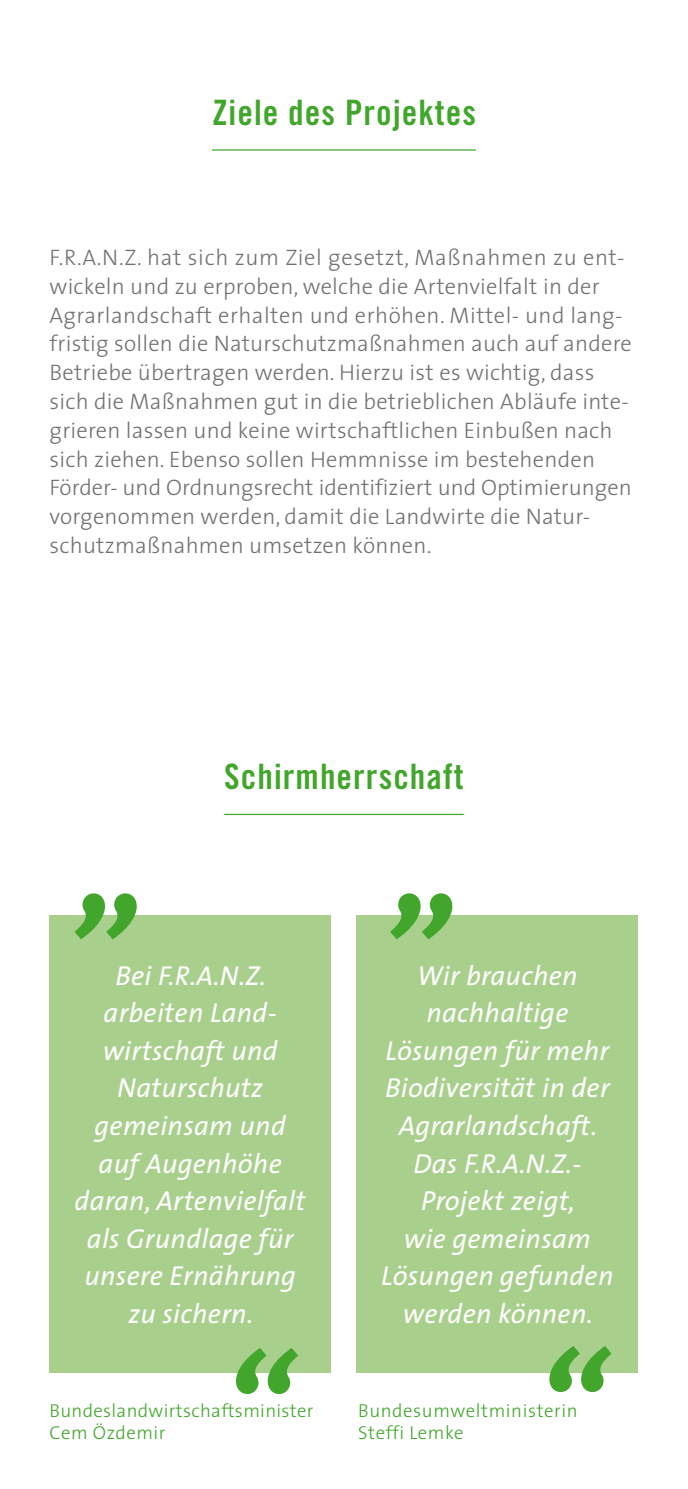
<style>
.page{position:relative;width:688px;height:1489px;background:#fff}
.page>*{position:absolute;margin:0;border:0;box-sizing:border-box;transform-origin:0 0}
.t1{font:35px "Trade Gothic Bold Cond Twenty";letter-spacing:.03em;color:#41a62b}
.t2{font:italic 27.5px/37.5px "The Sans";letter-spacing:.01em;color:#fff;text-align:center}
.t3{font:300 22.5px/28.8px "The Sans";letter-spacing:.01em;color:#707172}
.t4{font:300 18.75px/22.5px "The Sans";letter-spacing:.025em;color:#41a62b}
</style>
<div class="page">
<hr style="left:212px;top:149px;width:264px;height:2px;background:#41a62b">
<hr style="left:224px;top:813px;width:239px;height:2px;background:#41a62b">
<div style="left:356px;top:915px;width:282px;height:457px;background:#a9cf8d"></div>
<svg style="left:390px;top:893px;width:63px;height:46px"></svg>
<div style="left:50px;top:915px;width:280px;height:457px;background:#a9cf8d"></div>
<svg style="left:74px;top:893px;width:63px;height:46px"></svg>
<svg style="left:226px;top:1348px;width:72px;height:45px"></svg>
<svg style="left:539px;top:1346px;width:72px;height:45px"></svg>
<h1 class="t1" style="left:212px;top:91px;width:265px">Ziele des Projektes</h1>
<p class="t3" style="left:50px;top:242px;width:583px">F.R.A.N.Z. hat sich zum Ziel gesetzt, Maßnahmen zu ent&shy;wickeln und zu erproben, welche die Artenvielfalt in der Agrarlandschaft erhalten und erhöhen. Mittel- und lang&shy;fristig sollen die Naturschutzmaßnahmen auch auf andere Betriebe übertragen werden. Hierzu ist es wichtig, dass sich die Maßnahmen gut in die betrieblichen Abläufe inte&shy;grieren lassen und keine wirtschaftlichen Einbußen nach sich ziehen. Ebenso sollen Hemmnisse im bestehenden Förder- und Ordnungsrecht identifiziert und Optimierungen vorgenommen werden, damit die Landwirte die Natur&shy;schutzmaßnahmen umsetzen können.</p>
<h1 class="t1" style="left:224px;top:755px;width:241px">Schirmherrschaft</h1>
<p class="t2" style="left:75px;top:955px;width:232px">Bei F.R.A.N.Z. arbeiten Land&shy;wirtschaft und<br>Naturschutz gemeinsam und auf Augenhöhe daran, Artenvielfalt als Grundlage für unsere Ernährung zu sichern.</p>
<p class="t4" style="left:50px;top:1398px;width:265px">Bundeslandwirtschaftsminister<br>Cem Özdemir</p>
<p class="t2" style="left:381px;top:955px;width:233px">Wir brauchen nachhaltige<br>Lösungen für mehr<br>Biodiversität in der<br>Agrarlandschaft.<br>Das F.R.A.N.Z.-<br>Projekt zeigt,<br>wie gemeinsam<br>Lösungen gefunden werden können.</p>
<p class="t4" style="left:358px;top:1398px;width:221px">Bundesumweltministerin<br>Steffi Lemke</p>
</div>
